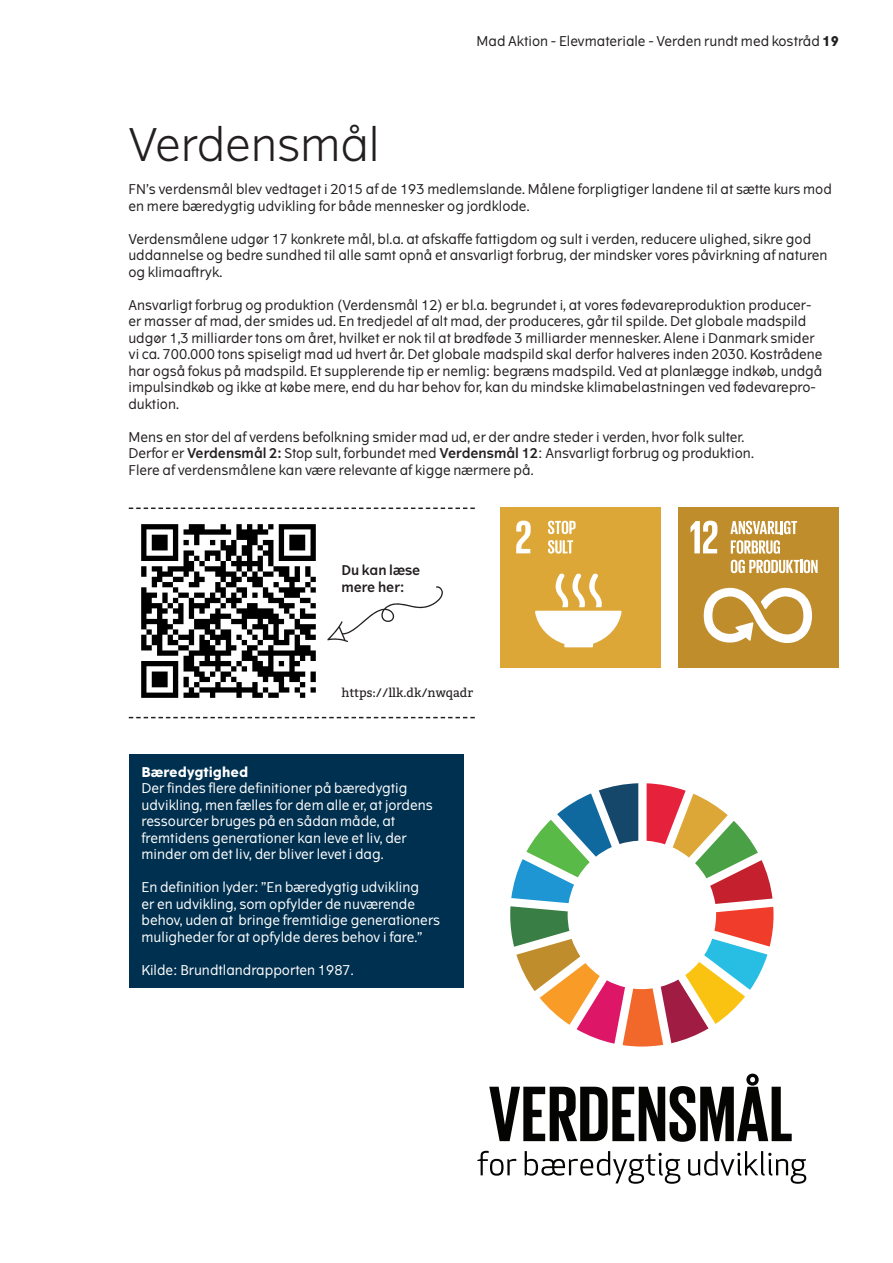
<style>
.page{position:relative;width:893px;height:1263px;background:#fff}
.page>*{position:absolute;margin:0;border:0;box-sizing:border-box;transform-origin:0 0}
.t1{font:300 45px "The Wave";color:#231f20}
.t2{font:13.5px/16.5px "The Wave";color:#231f20}
.t3{font:13.5px/16.5px "The Wave";color:#fff}
.t4{font:600 13.5px "The Wave";color:#231f20}
.t5{font:700 13.5px "The Wave";color:#fff}
.t6{font:12.3px "Bitter";color:#231f20}
.s1{font-weight:700}
.s2{font-weight:600}
</style>
<div class="page">
<div style="left:129px;top:754px;width:334px;height:233px;background:#00304f"></div>
<img style="left:141px;top:524px;width:175px;height:174px">
<svg style="left:312px;top:562px;width:131px;height:80px"></svg>
<svg style="left:129px;top:507px;width:346px;height:2px"></svg>
<svg style="left:129px;top:717px;width:346px;height:1px"></svg>
<svg style="left:510px;top:783px;width:263px;height:263px"></svg>
<svg style="left:489px;top:1073px;width:303px;height:69px"></svg>
<svg style="left:477px;top:1151px;width:39px;height:25px"></svg>
<svg style="left:525px;top:1151px;width:155px;height:33px"></svg>
<svg style="left:688px;top:1151px;width:118px;height:33px"></svg>
<div style="left:500px;top:507px;width:161px;height:161px;background:#dda738"></div>
<svg style="left:516px;top:521px;width:15px;height:32px"></svg>
<svg style="left:535px;top:573px;width:87px;height:74px"></svg>
<svg style="left:548px;top:521px;width:28px;height:13px"></svg>
<svg style="left:548px;top:540px;width:25px;height:14px"></svg>
<div style="left:678px;top:507px;width:161px;height:161px;background:#c08d2c"></div>
<svg style="left:690px;top:521px;width:27px;height:32px"></svg>
<svg style="left:704px;top:588px;width:108px;height:55px"></svg>
<svg style="left:730px;top:521px;width:67px;height:13px"></svg>
<svg style="left:731px;top:540px;width:49px;height:14px"></svg>
<svg style="left:731px;top:560px;width:87px;height:13px"></svg>
<p class="t2" style="left:477px;top:33px;width:364px">Mad Aktion - Elevmateriale - Verden rundt med kostråd <span class="s1">19</span></p>
<p class="t1" style="left:128px;top:117px;width:253px">Verdensmål</p>
<p class="t2" style="left:128px;top:181px;width:705px">FN’s verdensmål blev vedtaget i 2015 af de 193 medlemslande. Målene forpligtiger landene til at sætte kurs mod en mere bæredygtig udvikling for både mennesker og jordklode.</p>
<p class="t2" style="left:128px;top:231px;width:701px">Verdensmålene udgør 17 konkrete mål, bl.a. at afskaffe fattigdom og sult i verden, reducere ulighed, sikre god uddannelse og bedre sundhed til alle samt opnå et ansvarligt forbrug, der mindsker vores påvirkning af naturen og klimaaftryk.</p>
<p class="t2" style="left:128px;top:297px;width:696px">Ansvarligt forbrug og produktion (Verdensmål 12) er bl.a. begrundet i, at vores fødevareproduktion producer&shy;er masser af mad, der smides ud. En tredjedel af alt mad, der produceres, går til spilde. Det globale madspild udgør 1,3 milliarder tons om året, hvilket er nok til at brødføde 3 milliarder mennesker. Alene i Danmark smider vi ca. 700.000 tons spiseligt mad ud hvert år. Det globale madspild skal derfor halveres inden 2030. Kostrådene har også fokus på madspild. Et supplerende tip er nemlig: begræns madspild. Ved at planlægge indkøb, undgå impulsindkøb og ikke at købe mere, end du har behov for, kan du mindske klimabelastningen ved fødevarepro&shy;duktion.</p>
<p class="t2" style="left:128px;top:429px;width:617px">Mens en stor del af verdens befolkning smider mad ud, er der andre steder i verden, hvor folk sulter.</p>
<p class="t2" style="left:128px;top:445px;width:627px">Derfor er <span class="s2">Verdensmål 2:</span> Stop sult, forbundet med <span class="s2">Verdensmål 12</span>: Ansvarligt forbrug og produktion.</p>
<p class="t2" style="left:128px;top:462px;width:407px">Flere af verdensmålene kan være relevante af kigge nærmere på.</p>
<p class="t4" style="left:341px;top:562px;width:81px">Du kan læse</p>
<p class="t4" style="left:341px;top:578px;width:64px">mere her:</p>
<p class="t6" style="left:341px;top:685px;width:133px">https://llk.dk/nwqadr</p>
<p class="t5" style="left:142px;top:763px;width:108px">Bæredygtighed</p>
<p class="t3" style="left:142px;top:780px;width:267px">Der findes flere definitioner på bæredygtig</p>
<p class="t3" style="left:142px;top:796px;width:293px">udvikling, men fælles for dem alle er, at jordens</p>
<p class="t3" style="left:142px;top:813px;width:255px">ressourcer bruges på en sådan måde, at</p>
<p class="t3" style="left:142px;top:829px;width:267px">fremtidens generationer kan leve et liv, der</p>
<p class="t3" style="left:142px;top:846px;width:244px">minder om det liv, der bliver levet i dag.</p>
<p class="t3" style="left:142px;top:879px;width:279px">En definition lyder: ”En bæredygtig udvikling</p>
<p class="t3" style="left:142px;top:895px;width:275px">er en udvikling, som opfylder de nuværende</p>
<p class="t3" style="left:142px;top:912px;width:300px">behov, uden at bringe fremtidige generationers muligheder for at opfylde deres behov i fare.”</p>
<p class="t3" style="left:142px;top:961px;width:214px">Kilde: Brundtlandrapporten 1987.</p>
</div>
